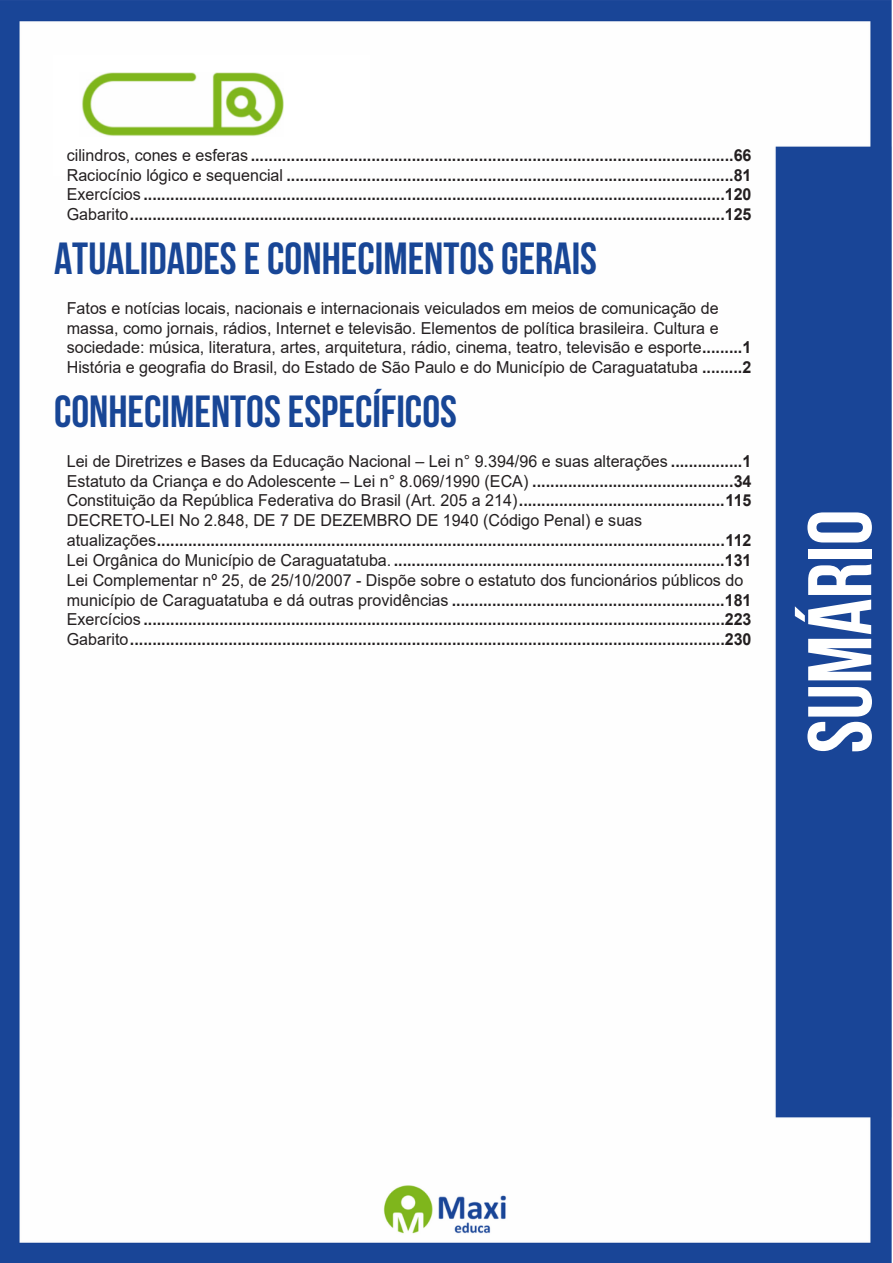
<style>
.page{position:relative;width:893px;height:1263px;background:#fff}
.page>*{position:absolute;margin:0;border:0;box-sizing:border-box;transform-origin:0 0}
.t1{font:700 90px "Bebas Neue";color:#fff}
.t2{font:700 45px "Bebas Neue";color:#184696}
.TABULAÇÃO_BOLD{font:700 16.5px "Arial";color:#231f20}
.TABULAÇÃO_BOLD-2{font:16.5px "Arial";color:#231f20}
.s1{font-weight:400}
.s2{font-weight:700}
</style>
<div class="page">
<img style="left:0;top:0;width:892px;height:1263px">
<div style="left:53px;top:55px;width:317px;height:121px;background:#fff"></div>
<img style="left:82px;top:72px;width:201px;height:64px">
<p class="TABULAÇÃO_BOLD" style="left:67px;top:143px;width:686px"><span class="s1">cilindros, cones e esferas</span> ............................................................................................................66</p>
<p class="TABULAÇÃO_BOLD" style="left:67px;top:163px;width:686px"><span class="s1">Raciocínio lógico e sequencial</span> ....................................................................................................81</p>
<p class="TABULAÇÃO_BOLD" style="left:67px;top:183px;width:686px"><span class="s1">Exercícios</span> ..................................................................................................................................120</p>
<p class="TABULAÇÃO_BOLD" style="left:67px;top:203px;width:686px"><span class="s1">Gabarito</span>.....................................................................................................................................125</p>
<p class="t2" style="left:54px;top:234px;width:545px">ATUALIDADES E CONHECIMENTOS GERAIS</p>
<p class="TABULAÇÃO_BOLD-2" style="left:67px;top:297px;width:653px">Fatos e notícias locais, nacionais e internacionais veiculados em meios de comunicação de</p>
<p class="TABULAÇÃO_BOLD-2" style="left:67px;top:316px;width:653px">massa, como jornais, rádios, Internet e televisão. Elementos de política brasileira. Cultura e</p>
<p class="TABULAÇÃO_BOLD-2" style="left:67px;top:336px;width:686px">sociedade: música, literatura, artes, arquitetura, rádio, cinema, teatro, televisão e esporte<span class="s2">.........1</span></p>
<p class="TABULAÇÃO_BOLD-2" style="left:67px;top:356px;width:686px">História e geografia do Brasil, do Estado de São Paulo e do Município de Caraguatatuba <span class="s2">.........2</span></p>
<p class="t2" style="left:54px;top:387px;width:404px">CONHECIMENTOS ESPECÍFICOS</p>
<p class="TABULAÇÃO_BOLD-2" style="left:67px;top:450px;width:686px">Lei de Diretrizes e Bases da Educação Nacional – Lei n° 9.394/96 e suas alterações <span class="s2">................1</span></p>
<p class="TABULAÇÃO_BOLD-2" style="left:67px;top:469px;width:686px">Estatuto da Criança e do Adolescente – Lei n° 8.069/1990 (ECA) <span class="s2">.............................................34</span></p>
<p class="TABULAÇÃO_BOLD-2" style="left:67px;top:489px;width:686px">Constituição da República Federativa do Brasil (Art. 205 a 214)<span class="s2">..............................................115</span></p>
<p class="TABULAÇÃO_BOLD-2" style="left:67px;top:509px;width:577px">DECRETO-LEI No 2.848, DE 7 DE DEZEMBRO DE 1940 (Código Penal) e suas</p>
<p class="TABULAÇÃO_BOLD" style="left:67px;top:529px;width:686px"><span class="s1">atualizações</span>...............................................................................................................................112</p>
<p class="TABULAÇÃO_BOLD" style="left:67px;top:548px;width:686px"><span class="s1">Lei Orgânica do Município de Caraguatatuba.</span> ..........................................................................131</p>
<p class="TABULAÇÃO_BOLD-2" style="left:67px;top:568px;width:678px">Lei Complementar nº 25, de 25/10/2007 - Dispõe sobre o estatuto dos funcionários públicos do</p>
<p class="TABULAÇÃO_BOLD" style="left:67px;top:588px;width:686px"><span class="s1">município de Caraguatatuba e dá outras providências</span> .............................................................181</p>
<p class="TABULAÇÃO_BOLD" style="left:67px;top:608px;width:686px"><span class="s1">Exercícios</span> ..................................................................................................................................223</p>
<p class="TABULAÇÃO_BOLD" style="left:67px;top:628px;width:686px"><span class="s1">Gabarito</span>.....................................................................................................................................230</p>
<h1 class="t1" style="left:791px;top:753px;width:245px;rotate:-90deg">SUMÁRIO</h1>
</div>
